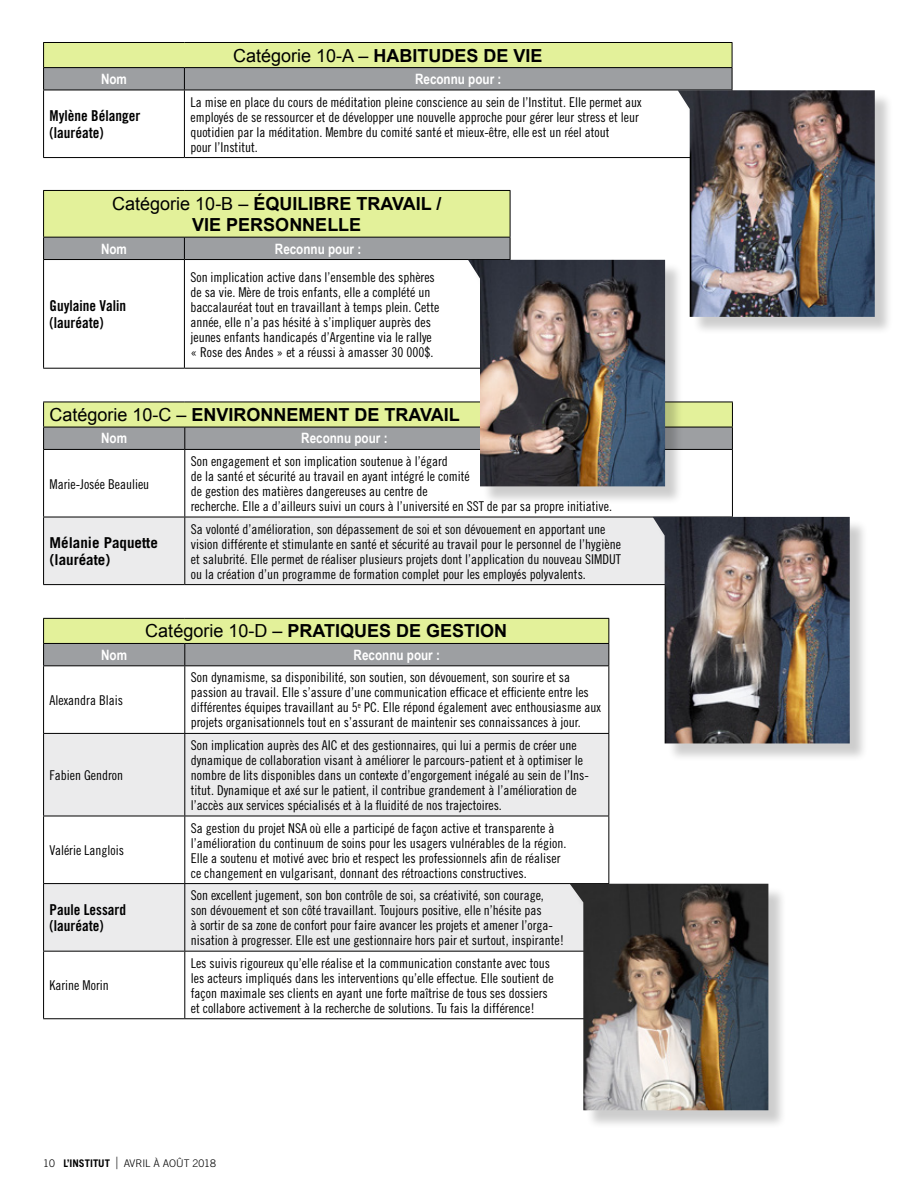
<style>
.page{position:relative;width:918px;height:1188px;background:#fff}
.page>*{position:absolute;margin:0;border:0;box-sizing:border-box;transform-origin:0 0}
.t1{font:700 18px/21.6px "Arial";color:#000;text-align:center}
.t2{font:18px "Arial";color:#000}
.t3{font:15px/16.5px "Trade Gothic Bold Cond Twenty";color:#000}
.t4{font:700 15px/16.5px "Trade Gothic";color:#000}
.t5{font:700 14.25px "Arial Narrow";color:#fff}
.t6{font:13.5px/15px "Trade Gothic Cond Eighteen";color:#000}
.t7{font:300 10.5px "Trade Gothic";color:#000}
.s1{font-weight:700}
.s2{font-weight:400}
.s3{font-size:16.8px}
</style>
<div class="page">
<div style="left:44px;top:190px;width:466px;height:47px;background:#e3f19a"></div>
<hr style="left:43px;top:260px;width:1px;height:108px;background:#000">
<hr style="left:184px;top:260px;width:1px;height:108px;background:#000">
<hr style="left:43px;top:368px;width:141px;height:1px;background:#000">
<hr style="left:184px;top:368px;width:326px;height:1px;background:#000">
<div style="left:43px;top:237px;width:468px;height:23px;background:#9d9fa2"></div>
<hr style="left:184px;top:259px;width:326px;height:1px;background:#000">
<hr style="left:43px;top:190px;width:141px;height:1px;background:#000">
<hr style="left:43px;top:191px;width:1px;height:46px;background:#000">
<hr style="left:184px;top:190px;width:326px;height:1px;background:#000">
<hr style="left:510px;top:191px;width:1px;height:46px;background:#000">
<hr style="left:43px;top:237px;width:141px;height:1px;background:#000">
<hr style="left:184px;top:237px;width:326px;height:1px;background:#000">
<div style="left:44px;top:518px;width:609px;height:66px;background:#ebebec"></div>
<hr style="left:43px;top:450px;width:1px;height:67px;background:#000">
<hr style="left:184px;top:450px;width:1px;height:67px;background:#000">
<hr style="left:732px;top:450px;width:1px;height:67px;background:#000">
<hr style="left:43px;top:517px;width:142px;height:1px;background:#000">
<hr style="left:43px;top:517px;width:1px;height:67px;background:#000">
<hr style="left:185px;top:517px;width:548px;height:1px;background:#000">
<hr style="left:184px;top:517px;width:1px;height:67px;background:#000">
<hr style="left:43px;top:584px;width:142px;height:1px;background:#000">
<hr style="left:185px;top:584px;width:548px;height:1px;background:#000">
<hr style="left:43px;top:449px;width:142px;height:1px;background:#000">
<svg style="left:43px;top:402px;width:690px;height:47px;background:#bac297"></svg>
<hr style="left:185px;top:449px;width:548px;height:1px;background:#000">
<svg style="left:44px;top:734px;width:564px;height:217px;fill:#ebebec"></svg>
<hr style="left:43px;top:666px;width:1px;height:67px;background:#000">
<hr style="left:184px;top:666px;width:1px;height:67px;background:#000">
<hr style="left:608px;top:666px;width:1px;height:67px;background:#000">
<hr style="left:43px;top:733px;width:142px;height:1px;background:#000">
<hr style="left:43px;top:734px;width:1px;height:82px;background:#000">
<hr style="left:185px;top:733px;width:424px;height:1px;background:#000">
<hr style="left:184px;top:734px;width:1px;height:82px;background:#000">
<hr style="left:608px;top:734px;width:1px;height:82px;background:#000">
<hr style="left:43px;top:816px;width:142px;height:1px;background:#000">
<hr style="left:43px;top:816px;width:1px;height:67px;background:#000">
<hr style="left:185px;top:816px;width:424px;height:1px;background:#000">
<hr style="left:184px;top:816px;width:1px;height:67px;background:#000">
<hr style="left:608px;top:816px;width:1px;height:67px;background:#000">
<hr style="left:43px;top:883px;width:142px;height:1px;background:#000">
<hr style="left:43px;top:884px;width:1px;height:67px;background:#000">
<hr style="left:185px;top:883px;width:424px;height:1px;background:#000">
<hr style="left:184px;top:884px;width:1px;height:67px;background:#000">
<hr style="left:43px;top:951px;width:142px;height:1px;background:#000">
<hr style="left:43px;top:952px;width:1px;height:66px;background:#000">
<hr style="left:185px;top:951px;width:424px;height:1px;background:#000">
<hr style="left:184px;top:952px;width:1px;height:66px;background:#000">
<hr style="left:43px;top:1018px;width:142px;height:1px;background:#000">
<hr style="left:185px;top:1018px;width:424px;height:1px;background:#000">
<hr style="left:43px;top:618px;width:142px;height:1px;background:#000">
<hr style="left:185px;top:618px;width:424px;height:1px;background:#000">
<svg style="left:43px;top:619px;width:566px;height:47px;background:#bec69a"></svg>
<hr style="left:43px;top:643px;width:142px;height:1px;background:#000">
<hr style="left:185px;top:643px;width:424px;height:1px;background:#000">
<hr style="left:43px;top:90px;width:1px;height:67px;background:#000">
<hr style="left:184px;top:90px;width:1px;height:67px;background:#000">
<hr style="left:43px;top:157px;width:141px;height:1px;background:#000">
<hr style="left:184px;top:157px;width:548px;height:1px;background:#000">
<hr style="left:43px;top:42px;width:141px;height:1px;background:#000">
<hr style="left:184px;top:42px;width:548px;height:1px;background:#000">
<svg style="left:43px;top:43px;width:690px;height:47px;background:#bac298"></svg>
<hr style="left:43px;top:90px;width:141px;height:1px;background:#000">
<hr style="left:184px;top:90px;width:548px;height:1px;background:#000">
<div style="left:681px;top:93px;width:213px;height:243px;background:#000;opacity:.2"></div>
<img style="left:678px;top:90px;width:197px;height:227px">
<div style="left:471px;top:262px;width:213px;height:243px;background:#000;opacity:.2"></div>
<img style="left:468px;top:260px;width:197px;height:226px">
<div style="left:656px;top:519px;width:213px;height:243px;background:#000;opacity:.2"></div>
<img style="left:653px;top:517px;width:197px;height:226px">
<div style="left:573px;top:886px;width:214px;height:243px;background:#000;opacity:.2"></div>
<img style="left:570px;top:884px;width:198px;height:226px">
<h1 class="t2" style="left:233px;top:43px;width:311px">Catégorie 10-A – <span class="s1">HABITUDES DE VIE</span></h1>
<p class="t5" style="left:101px;top:68px;width:27px">Nom</p>
<p class="t5" style="left:415px;top:68px;width:88px">Reconnu pour :</p>
<p class="t3" style="left:50px;top:108px;width:92px">Mylène Bélanger (lauréate)</p>
<p class="t6" style="left:190px;top:94px;width:453px">La mise en place du cours de méditation pleine conscience au sein de l’Institut. Elle permet aux employés de se ressourcer et de développer une nouvelle approche pour gérer leur stress et leur quotidien par la méditation. Membre du comité santé et mieux-être, elle est un réel atout<br>pour l’Institut.</p>
<h1 class="t1" style="left:112px;top:193px;width:331px"><span class="s2">Catégorie 10-B –</span> ÉQUILIBRE TRAVAIL /<br>VIE PERSONNELLE</h1>
<p class="t5" style="left:101px;top:238px;width:27px">Nom</p>
<p class="t5" style="left:275px;top:238px;width:88px">Reconnu pour :</p>
<p class="t3" style="left:50px;top:298px;width:78px">Guylaine Valin (lauréate)</p>
<p class="t6" style="left:190px;top:269px;width:250px">Son implication active dans l’ensemble des sphères de sa vie. Mère de trois enfants, elle a complété un baccalauréat tout en travaillant à temps plein. Cette année, elle n’a pas hésité à s’impliquer auprès des jeunes enfants handicapés d’Argentine via le rallye « Rose des Andes » et a réussi à amasser 30 000$.</p>
<h1 class="t1" style="left:50px;top:405px;width:412px"><span class="s2">Catégorie 10-C –</span> ENVIRONNEMENT DE TRAVAIL</h1>
<p class="t5" style="left:101px;top:428px;width:27px">Nom</p>
<p class="t5" style="left:301px;top:428px;width:88px">Reconnu pour :</p>
<p class="t6" style="left:50px;top:476px;width:101px">Marie-Josée Beaulieu</p>
<p class="t6" style="left:191px;top:454px;width:423px">Son engagement et son implication soutenue à l’égard<br>de la santé et sécurité au travail en ayant intégré le comité<br>de gestion des matières dangereuses au centre de<br>recherche. Elle a d’ailleurs suivi un cours à l’université en SST de par sa propre initiative.</p>
<p class="t4" style="left:50px;top:535px;width:110px">Mélanie Paquette (lauréate)</p>
<p class="t6" style="left:191px;top:521px;width:432px">Sa volonté d’amélioration, son dépassement de soi et son dévouement en apportant une vision différente et stimulante en santé et sécurité au travail pour le personnel de l’hygiène et salubrité. Elle permet de réaliser plusieurs projets dont l’application du nouveau SIMDUT ou la création d’un programme de formation complet pour les employés polyvalents.</p>
<h1 class="t1" style="left:145px;top:621px;width:363px"><span class="s2">Catégorie 10-D –</span> PRATIQUES DE GESTION</h1>
<p class="t5" style="left:101px;top:644px;width:27px">Nom</p>
<p class="t5" style="left:354px;top:644px;width:88px">Reconnu pour :</p>
<p class="t6" style="left:50px;top:692px;width:75px">Alexandra Blais</p>
<p class="t6" style="left:191px;top:670px;width:412px">Son dynamisme, sa disponibilité, son soutien, son dévouement, son sourire et sa passion au travail. Elle s’assure d’une communication efficace et efficiente entre les différentes équipes travaillant au 5<sup>e</sup> PC. Elle répond également avec enthousiasme aux projets organisationnels tout en s’assurant de maintenir ses connaissances à jour.</p>
<p class="t6" style="left:50px;top:768px;width:75px">Fabien Gendron</p>
<p class="t6" style="left:50px;top:843px;width:76px">Valérie Langlois</p>
<p class="t3" style="left:50px;top:901px;width:78px">Paule Lessard (lauréate)</p>
<p class="t6" style="left:50px;top:978px;width:61px">Karine Morin</p>
<p class="t6" style="left:191px;top:738px;width:400px">Son implication auprès des AIC et des gestionnaires, qui lui a permis de créer une dynamique de collaboration visant à améliorer le parcours-patient et à optimiser le nombre de lits disponibles dans un contexte d’engorgement inégalé au sein de l’Ins&shy;titut. Dynamique et axé sur le patient, il contribue grandement à l’amélioration de l’accès aux services spécialisés et à la fluidité de nos trajectoires.</p>
<p class="t6" style="left:191px;top:820px;width:377px">Sa gestion du projet NSA où elle a participé de façon active et transparente à l’amélioration du continuum de soins pour les usagers vulnérables de la région.<br>Elle a soutenu et motivé avec brio et respect les professionnels afin de réaliser ce changement en vulgarisant, donnant des rétroactions constructives.</p>
<p class="t6" style="left:191px;top:888px;width:375px">Son excellent jugement, son bon contrôle de soi, sa créativité, son courage,<br>son dévouement et son côté travaillant. Toujours positive, elle n’hésite pas<br>à sortir de sa zone de confort pour faire avancer les projets et amener l’orga&shy;nisation à progresser. Elle est une gestionnaire hors pair et surtout, inspirante!</p>
<p class="t6" style="left:191px;top:955px;width:364px">Les suivis rigoureux qu’elle réalise et la communication constante avec tous les acteurs impliqués dans les interventions qu’elle effectue. Elle soutient de façon maximale ses clients en ayant une forte maîtrise de tous ses dossiers et collabore activement à la recherche de solutions. Tu fais la différence!</p>
<p class="t7" style="left:43px;top:1157px;width:174px">10 <span class="s1">L’INSTITUT</span> <span class="s3">|</span> AVRIL À AOÛT 2018</p>
</div>
